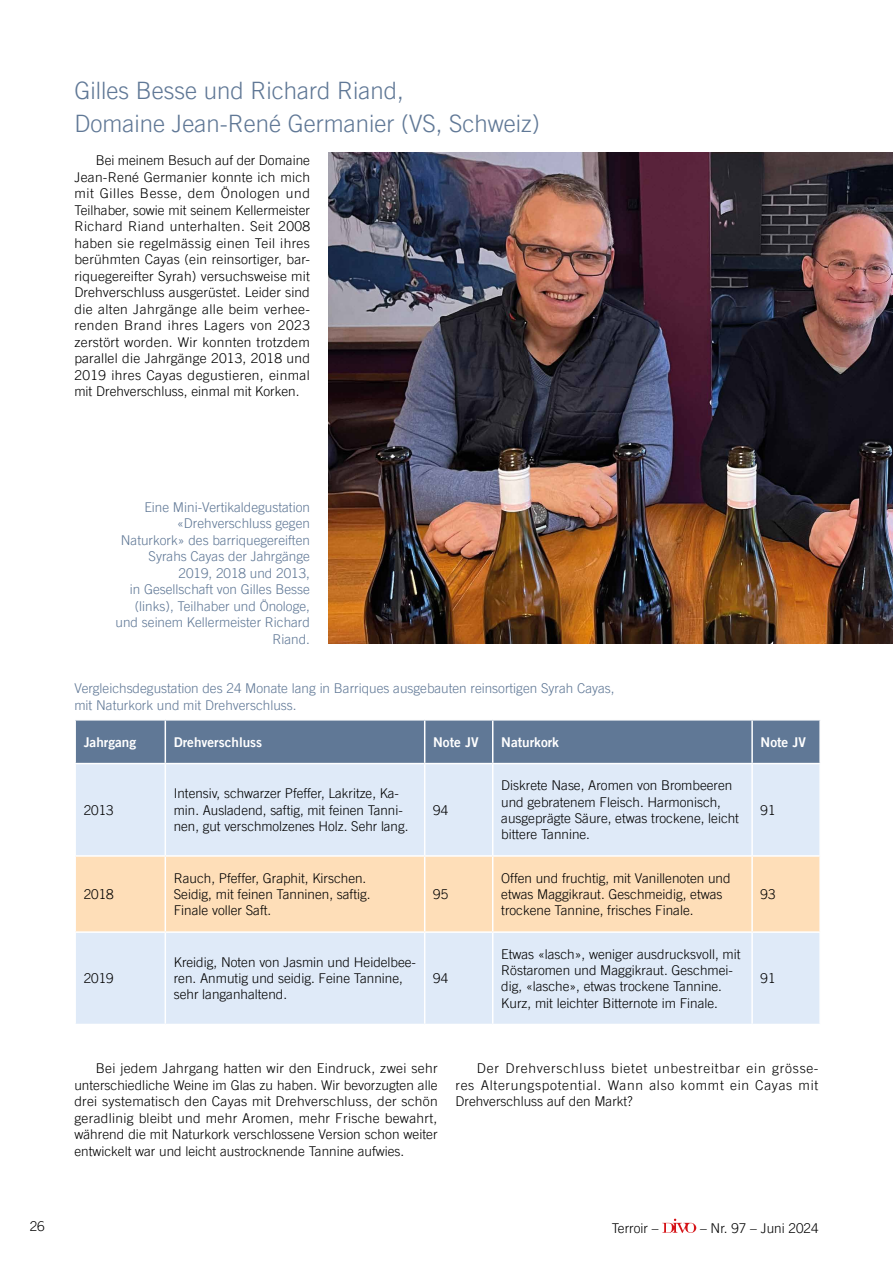
<style>
.page{position:relative;width:893px;height:1263px;background:#fff}
.page>*{position:absolute;margin:0;border:0;box-sizing:border-box;transform-origin:0 0}
.t1{font:300 24px/33px "Trade Gothic LT Pro";color:#607896}
.t2{font:300 13.5px/16.5px "Trade Gothic LT Pro";color:#000}
.t3{font:300 13.5px/16.5px "Trade Gothic LT Pro";color:#607896;text-align:right}
.t4{font:13.5px "Trade Gothic LT Bold Two";color:#fff}
</style>
<div class="page">
<svg style="left:662px;top:1218px;width:34px;height:15px"></svg>
<img style="left:329px;top:152px;width:564px;height:492px">
<div style="left:76px;top:720px;width:743px;height:43px;background:#607896"></div>
<div style="left:76px;top:764px;width:743px;height:260px;background:#dfeaf8"></div>
<div style="left:76px;top:857px;width:743px;height:74px;background:#fedeb8"></div>
<hr style="left:165px;top:933px;width:1px;height:91px;background:#fff">
<hr style="left:424px;top:933px;width:1px;height:91px;background:#fff">
<hr style="left:492px;top:933px;width:1px;height:91px;background:#fff">
<hr style="left:751px;top:933px;width:2px;height:91px;background:#fff">
<hr style="left:165px;top:720px;width:1px;height:43px;background:#fff">
<hr style="left:424px;top:720px;width:1px;height:43px;background:#fff">
<hr style="left:492px;top:720px;width:1px;height:43px;background:#fff">
<hr style="left:751px;top:720px;width:2px;height:43px;background:#fff">
<hr style="left:165px;top:764px;width:1px;height:91px;background:#fff">
<hr style="left:424px;top:764px;width:1px;height:91px;background:#fff">
<hr style="left:492px;top:764px;width:1px;height:91px;background:#fff">
<hr style="left:751px;top:764px;width:2px;height:91px;background:#fff">
<hr style="left:74px;top:855px;width:91px;height:2px;background:#fff">
<hr style="left:165px;top:855px;width:260px;height:2px;background:#fff">
<hr style="left:165px;top:857px;width:1px;height:74px;background:#fff">
<hr style="left:425px;top:855px;width:68px;height:2px;background:#fff">
<hr style="left:424px;top:857px;width:1px;height:74px;background:#fff">
<hr style="left:493px;top:855px;width:259px;height:2px;background:#fff">
<hr style="left:492px;top:857px;width:1px;height:74px;background:#fff">
<hr style="left:752px;top:855px;width:69px;height:2px;background:#fff">
<hr style="left:751px;top:857px;width:2px;height:74px;background:#fff">
<hr style="left:74px;top:931px;width:91px;height:2px;background:#fff">
<hr style="left:165px;top:931px;width:260px;height:2px;background:#fff">
<hr style="left:425px;top:931px;width:68px;height:2px;background:#fff">
<hr style="left:493px;top:931px;width:259px;height:2px;background:#fff">
<hr style="left:752px;top:931px;width:69px;height:2px;background:#fff">
<h1 class="t1" style="left:74px;top:74px;width:467px">Gilles Besse und Richard Riand,<br>Domaine Jean-René Germanier (VS, Schweiz)</h1>
<p class="t2" style="left:74px;top:152px;width:237px;text-align:justify;text-indent:21px">Bei meinem Besuch auf der Domaine Jean-René Germanier konnte ich mich mit Gilles Besse, dem Önologen und Teilhaber, sowie mit seinem Kellermeister Richard Riand unterhalten. Seit 2008 haben sie regelmässig einen Teil ihres berühmten Cayas (ein reinsortiger, bar&shy;riquegereifter Syrah) versuchsweise mit Drehverschluss ausgerüstet. Leider sind die alten Jahrgänge alle beim verhee&shy;renden Brand ihres Lagers von 2023 zerstört worden. Wir konnten trotzdem parallel die Jahrgänge 2013, 2018 und 2019 ihres Cayas degustieren, einmal mit Drehverschluss, einmal mit Korken.</p>
<p class="t3" style="left:116px;top:499px;width:196px">Eine Mini-Vertikaldegustation «Drehverschluss gegen<br>Naturkork» des barriquegereiften<br>Syrahs Cayas der Jahrgänge<br>2019, 2018 und 2013,<br>in Gesellschaft von Gilles Besse (links), Teilhaber und Önologe, und seinem Kellermeister Richard<br>Riand.</p>
<p class="t3" style="left:74px;top:680px;width:542px;text-align:left">Vergleichsdegustation des 24 Monate lang in Barriques ausgebauten reinsortigen Syrah Cayas, mit Naturkork und mit Drehverschluss.</p>
<p class="t4" style="left:84px;top:733px;width:54px">Jahrgang</p>
<p class="t4" style="left:174px;top:733px;width:90px">Drehverschluss</p>
<p class="t4" style="left:433px;top:733px;width:47px">Note JV</p>
<p class="t4" style="left:501px;top:733px;width:59px">Naturkork</p>
<p class="t4" style="left:761px;top:733px;width:47px">Note JV</p>
<p class="t2" style="left:84px;top:801px;width:32px">2013</p>
<p class="t2" style="left:174px;top:785px;width:236px">Intensiv, schwarzer Pfeffer, Lakritze, Ka&shy;min. Ausladend, saftig, mit feinen Tanni&shy;nen, gut verschmolzenes Holz. Sehr lang.</p>
<p class="t2" style="left:433px;top:801px;width:17px">94</p>
<p class="t2" style="left:501px;top:777px;width:239px">Diskrete Nase, Aromen von Brombeeren und gebratenem Fleisch. Harmonisch, ausgeprägte Säure, etwas trockene, leicht bittere Tannine.</p>
<p class="t2" style="left:761px;top:801px;width:17px">91</p>
<p class="t2" style="left:84px;top:886px;width:32px">2018</p>
<p class="t2" style="left:174px;top:870px;width:198px">Rauch, Pfeffer, Graphit, Kirschen.<br>Seidig, mit feinen Tanninen, saftig.<br>Finale voller Saft.</p>
<p class="t2" style="left:433px;top:886px;width:17px">95</p>
<p class="t2" style="left:501px;top:870px;width:231px">Offen und fruchtig, mit Vanillenoten und etwas Maggikraut. Geschmeidig, etwas trockene Tannine, frisches Finale.</p>
<p class="t2" style="left:761px;top:886px;width:17px">93</p>
<p class="t2" style="left:84px;top:970px;width:32px">2019</p>
<p class="t2" style="left:174px;top:954px;width:244px">Kreidig, Noten von Jasmin und Heidelbee&shy;ren. Anmutig und seidig. Feine Tannine, sehr langanhaltend.</p>
<p class="t2" style="left:433px;top:970px;width:17px">94</p>
<p class="t2" style="left:501px;top:946px;width:241px">Etwas «lasch», weniger ausdrucksvoll, mit Röstaromen und Maggikraut. Geschmei&shy;dig, «lasche», etwas trockene Tannine.<br>Kurz, mit leichter Bitternote im Finale.</p>
<p class="t2" style="left:761px;top:970px;width:17px">91</p>
<p class="t2" style="left:74px;top:1060px;width:365px;text-align:justify;text-indent:21px">Bei jedem Jahrgang hatten wir den Eindruck, zwei sehr unterschiedliche Weine im Glas zu haben. Wir bevorzugten alle drei systematisch den Cayas mit Drehverschluss, der schön geradlinig bleibt und mehr Aromen, mehr Frische bewahrt, während die mit Naturkork verschlossene Version schon weiter entwickelt war und leicht austrocknende Tannine aufwies.</p>
<p class="t2" style="left:455px;top:1060px;width:365px;text-align:justify;text-indent:21px">Der Drehverschluss bietet unbestreitbar ein grösse&shy;res Alterungspotential. Wann also kommt ein Cayas mit Drehverschluss auf den Markt?</p>
<p class="t2" style="left:30px;top:1217px;width:17px">26</p>
<p class="t2" style="left:612px;top:1220px;width:48px">Terroir –</p>
<p class="t2" style="left:700px;top:1220px;width:120px">– Nr. 97 – Juni 2024</p>
</div>
